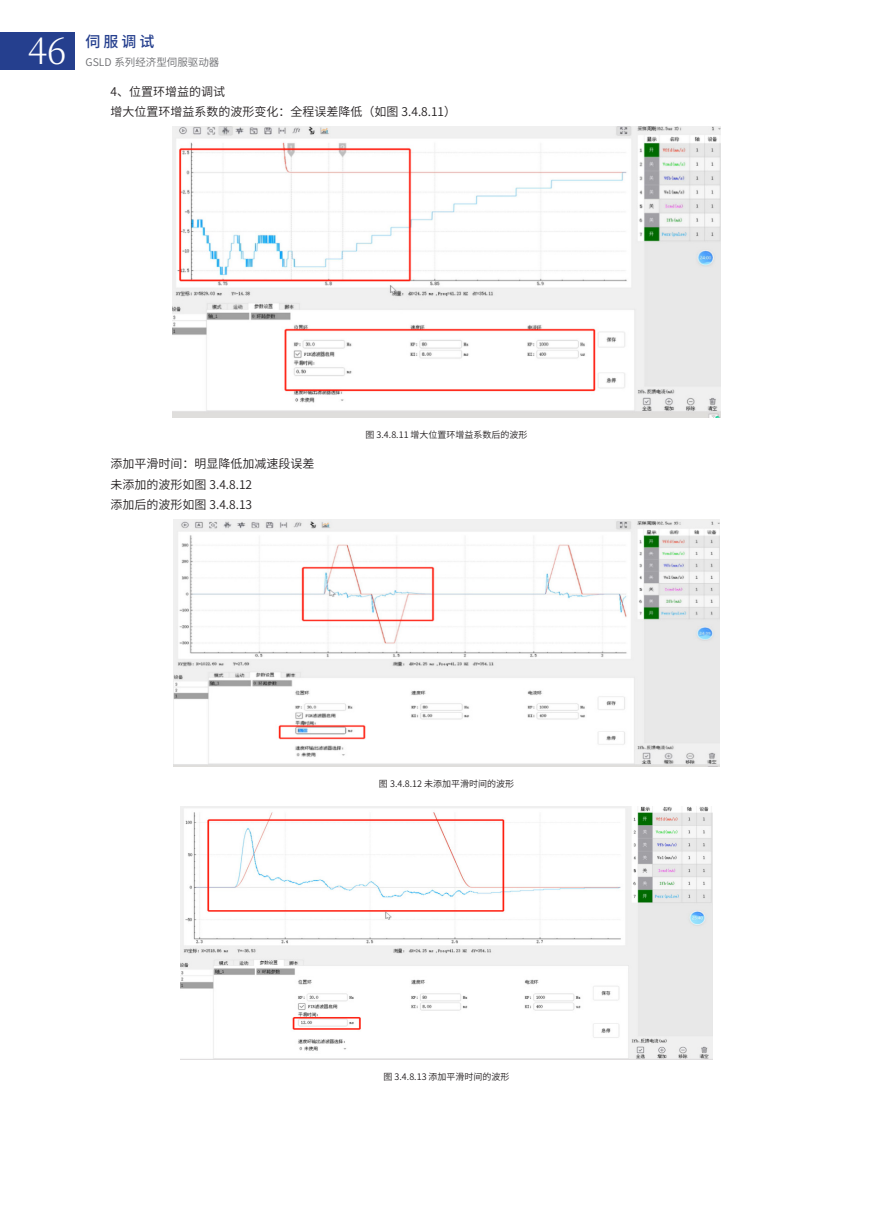
<style>
.page{position:relative;width:893px;height:1212px;background:#fff}
.page>*{position:absolute;margin:0;border:0;box-sizing:border-box;transform-origin:0 0}
.t1{font:300 36px "Source Han Serif SC";color:#fff}
.t2{font:500 15px "Source Han Sans CN";color:#253f8e}
.正文{font:12px "Source Han Sans CN";color:#231f20}
.t3{font:10.5px "Source Han Sans CN";color:#6c6d70}
.图片说明{font:9px "Source Han Sans CN";color:#231f20}
</style>
<div class="page">
<div style="left:0;top:32px;width:75px;height:37px;background:#253f8e"></div>
<hr style="left:892px;top:32px;width:1px;height:37px;background:#253f8e">
<img style="left:172px;top:127px;width:549px;height:290px">
<img style="left:174px;top:520px;width:545px;height:246px">
<img style="left:181px;top:806px;width:531px;height:254px">
<h1 class="t1" style="left:28px;top:30px;width:40px">46</h1>
<p class="t2" style="left:86px;top:33px;width:70px">伺服调试</p>
<p class="t3" style="left:86px;top:56px;width:135px">GSLD 系列经济型伺服驱动器</p>
<p class="正文" style="left:111px;top:84px;width:116px">4、位置环增益的调试</p>
<p class="正文" style="left:111px;top:105px;width:347px">增大位置环增益系数的波形变化：全程误差降低（如图 3.4.8.11）</p>
<p class="正文" style="left:111px;top:457px;width:205px">添加平滑时间：明显降低加减速段误差</p>
<p class="正文" style="left:111px;top:477px;width:143px">未添加的波形如图 3.4.8.12</p>
<p class="正文" style="left:111px;top:498px;width:143px">添加后的波形如图 3.4.8.13</p>
<p class="图片说明" style="left:365px;top:429px;width:164px">图 3.4.8.11 增大位置环增益系数后的波形</p>
<p class="图片说明" style="left:379px;top:778px;width:137px">图 3.4.8.12 未添加平滑时间的波形</p>
<p class="图片说明" style="left:383px;top:1071px;width:128px">图 3.4.8.13 添加平滑时间的波形</p>
</div>
